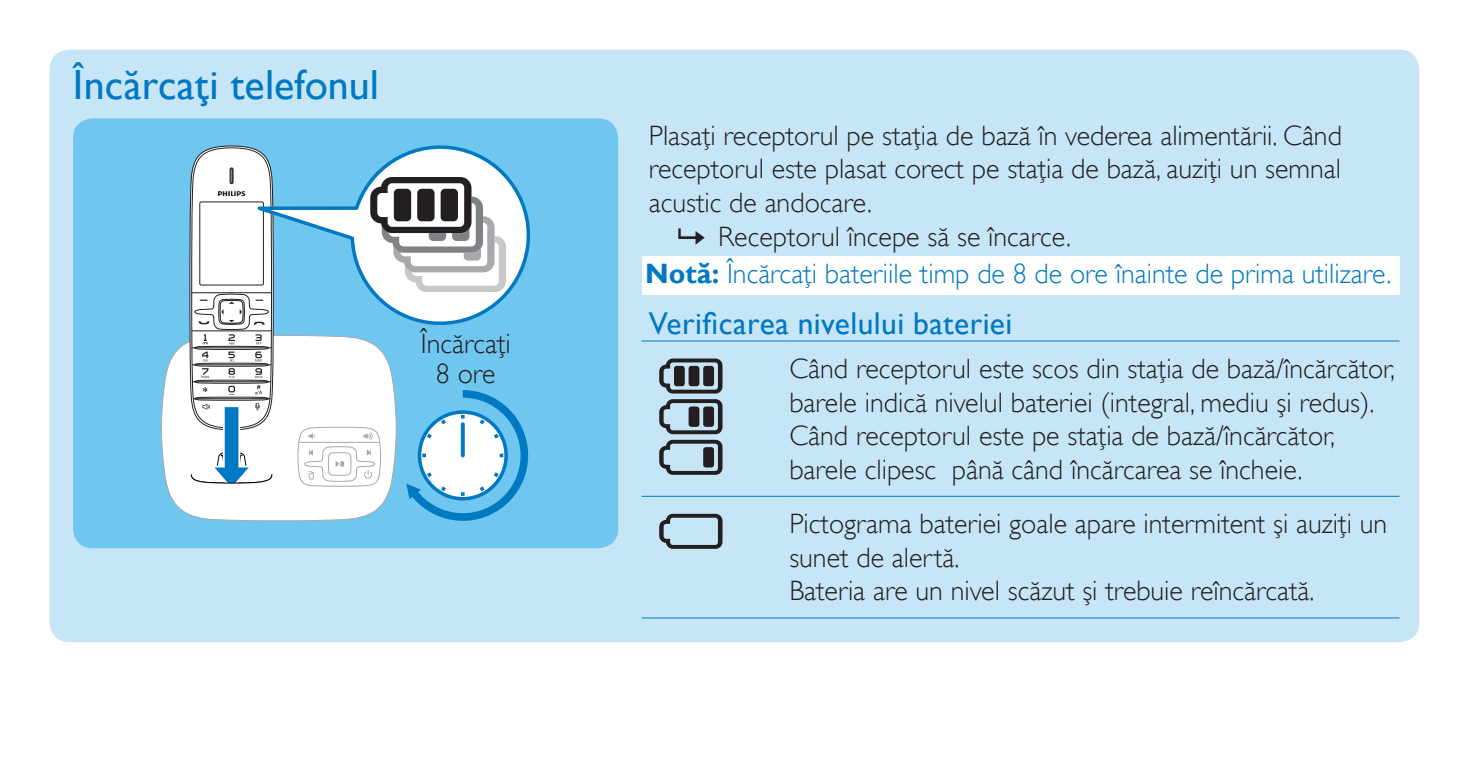
<style>
.page{position:relative;width:1469px;height:782px;background:#fff}
.page>*{position:absolute;margin:0;border:0;box-sizing:border-box;transform-origin:0 0}
.t1{font:42px "Gill Sans Alt One WGL";color:#0079c2}
.t2{font:31.5px "Gill Sans Alt One WGL";letter-spacing:.015em;color:#0079c2}
.t3{font:28px/33.6px "Gill Sans Alt One WGL Light";color:#231f20}
.t4{font:28px "Gill Sans Alt One WGL Light";color:#0079c2}
.s1{font-family:"Gill Sans Alt One WGL";font-weight:700}
</style>
<div class="page">
<div style="left:50px;top:50px;width:1369px;height:592px;background:#c6e6f8;border-radius:20px"></div>
<div style="left:641px;top:256px;width:758px;height:38px;background:#fff"></div>
<hr style="left:641px;top:340px;width:144px;height:1px;background:#0079c2">
<hr style="left:785px;top:340px;width:614px;height:1px;background:#0079c2">
<hr style="left:641px;top:495px;width:144px;height:1px;background:#0079c2">
<hr style="left:785px;top:495px;width:614px;height:1px;background:#0079c2">
<hr style="left:641px;top:617px;width:144px;height:1px;background:#0079c2">
<hr style="left:785px;top:617px;width:614px;height:1px;background:#0079c2">
<div style="left:73px;top:118px;width:545px;height:430px;background:#6fc6ef;border-radius:20px"></div>
<svg style="left:161px;top:145px;width:368px;height:377px"></svg>
<svg style="left:255px;top:145px;width:275px;height:183px"></svg>
<svg style="left:659px;top:358px;width:63px;height:35px"></svg>
<svg style="left:659px;top:399px;width:63px;height:75px"></svg>
<svg style="left:659px;top:513px;width:63px;height:35px"></svg>
<h1 class="t1" style="left:73px;top:55px;width:307px">Încărcaţi telefonul</h1>
<p class="t3" style="left:421px;top:329px;width:91px;line-height:29.8px;text-align:center">Încărcaţi<br>8 ore</p>
<p class="t3" style="left:648px;top:119px;width:694px">Plasaţi receptorul pe staţia de bază în vederea alimentării. Când</p>
<p class="t3" style="left:648px;top:152px;width:694px">receptorul este plasat corect pe staţia de bază, auziţi un semnal</p>
<p class="t3" style="left:648px;top:186px;width:225px">acustic de andocare.</p>
<p class="t3" style="left:718px;top:219px;width:354px">Receptorul începe să se încarce.</p>
<p class="t4" style="left:645px;top:255px;width:747px"><span class="s1">Notă:</span> Încărcaţi bateriile timp de 8 de ore înainte de prima utilizare.</p>
<p class="t2" style="left:648px;top:301px;width:365px">Verificarea nivelului bateriei</p>
<p class="t3" style="left:789px;top:352px;width:607px">Când receptorul este scos din staţia de bază/încărcător, barele indică nivelul bateriei (integral, mediu şi redus).<br>Când receptorul este pe staţia de bază/încărcător, barele clipesc până când încărcarea se încheie.</p>
<p class="t3" style="left:789px;top:507px;width:599px">Pictograma bateriei goale apare intermitent şi auziţi un sunet de alertă.<br>Bateria are un nivel scăzut şi trebuie reîncărcată.</p>
</div>
